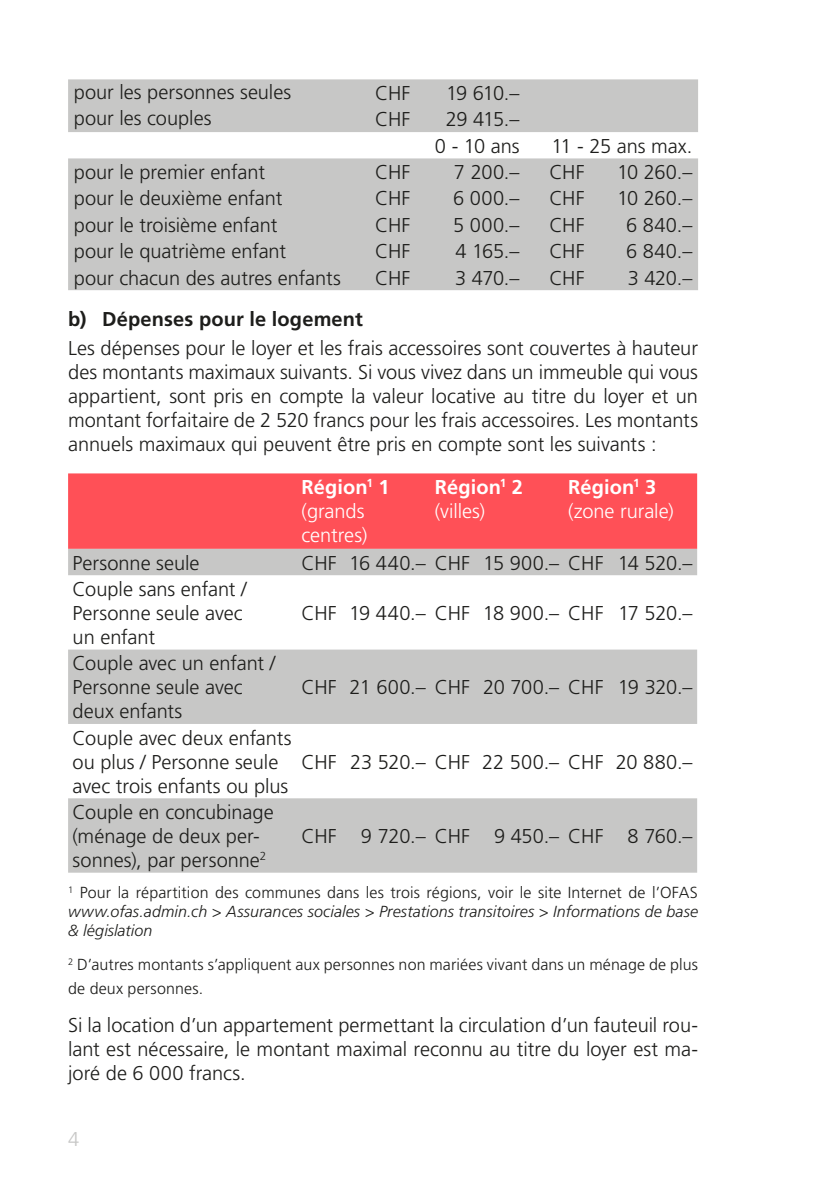
<style>
.page{position:relative;width:840px;height:1191px;background:#fff}
.page>*{position:absolute;margin:0;border:0;box-sizing:border-box;transform-origin:0 0}
.Grundtext{font:300 20px/24px "Frutiger LT Std";color:#1d1d1b}
.Tabellen_Text_Weiss{font:300 20px/24px "Frutiger LT Std";letter-spacing:-.005em;color:#fff}
.Grundtext_eingezogen{font:700 20px "Frutiger LT Std";letter-spacing:.005em;color:#1d1d1b}
.t1{font:300 20px "Frutiger LT Std";color:#c7c7c6}
.Grundtext-2{font:italic 300 16px/19.2px "Frutiger LT Std";letter-spacing:.005em;color:#1d1d1b;text-align:justify}
.Grundtext-3{font:300 16px/24px "Frutiger LT Std";letter-spacing:.01em;color:#1d1d1b}
.s1{font-weight:700}
.s2{font-style:normal}
</style>
<div class="page">
<svg style="left:68px;top:79px;width:629px;height:211px;background:#cececd"></svg>
<div style="left:68px;top:473px;width:628px;height:76px;background:#ff5057"></div>
<svg style="left:68px;top:549px;width:628px;height:323px;fill:#c7c7c6"></svg>
<p class="Grundtext" style="left:74px;top:80px;width:219px">pour les personnes seules</p>
<p class="Grundtext" style="left:375px;top:81px;width:37px">CHF</p>
<p class="Grundtext" style="left:446px;top:81px;width:75px">19 610.–</p>
<p class="Grundtext" style="left:74px;top:107px;width:139px">pour les couples</p>
<p class="Grundtext" style="left:375px;top:108px;width:37px">CHF</p>
<p class="Grundtext" style="left:445px;top:108px;width:75px">29 415.–</p>
<p class="Grundtext" style="left:435px;top:134px;width:86px">0 - 10 ans</p>
<p class="Grundtext" style="left:551px;top:134px;width:142px">11 - 25 ans max.</p>
<p class="Grundtext" style="left:74px;top:160px;width:193px">pour le premier enfant</p>
<p class="Grundtext" style="left:375px;top:160px;width:37px">CHF</p>
<p class="Grundtext" style="left:453px;top:160px;width:67px">7 200.–</p>
<p class="Grundtext" style="left:549px;top:160px;width:37px">CHF</p>
<p class="Grundtext" style="left:616px;top:160px;width:77px">10 260.–</p>
<p class="Grundtext" style="left:74px;top:187px;width:210px">pour le deuxième enfant</p>
<p class="Grundtext" style="left:375px;top:187px;width:37px">CHF</p>
<p class="Grundtext" style="left:453px;top:187px;width:68px">6 000.–</p>
<p class="Grundtext" style="left:549px;top:187px;width:37px">CHF</p>
<p class="Grundtext" style="left:616px;top:187px;width:77px">10 260.–</p>
<p class="Grundtext" style="left:74px;top:213px;width:205px">pour le troisième enfant</p>
<p class="Grundtext" style="left:375px;top:213px;width:37px">CHF</p>
<p class="Grundtext" style="left:453px;top:213px;width:68px">5 000.–</p>
<p class="Grundtext" style="left:549px;top:213px;width:37px">CHF</p>
<p class="Grundtext" style="left:625px;top:213px;width:68px">6 840.–</p>
<p class="Grundtext" style="left:74px;top:239px;width:214px">pour le quatrième enfant</p>
<p class="Grundtext" style="left:375px;top:239px;width:37px">CHF</p>
<p class="Grundtext" style="left:455px;top:239px;width:65px">4 165.–</p>
<p class="Grundtext" style="left:549px;top:239px;width:37px">CHF</p>
<p class="Grundtext" style="left:625px;top:239px;width:68px">6 840.–</p>
<p class="Grundtext" style="left:74px;top:266px;width:268px">pour chacun des autres enfants</p>
<p class="Grundtext" style="left:375px;top:266px;width:37px">CHF</p>
<p class="Grundtext" style="left:455px;top:266px;width:66px">3 470.–</p>
<p class="Grundtext" style="left:549px;top:266px;width:37px">CHF</p>
<p class="Grundtext" style="left:627px;top:266px;width:66px">3 420.–</p>
<p class="Grundtext_eingezogen" style="left:68px;top:307px;width:296px">b) Dépenses pour le logement</p>
<p class="Grundtext" style="left:68px;top:336px;width:631px;text-align:justify">Les dépenses pour le loyer et les frais accessoires sont couvertes à hauteur des montants maximaux suivants. Si vous vivez dans un immeuble qui vous appartient, sont pris en compte la valeur locative au titre du loyer et un montant forfaitaire de 2 520 francs pour les frais accessoires. Les montants annuels maximaux qui peuvent être pris en compte sont les suivants :</p>
<p class="Tabellen_Text_Weiss" style="left:301px;top:475px;width:90px"><span class="s1">Région</span><sup>1</sup> <span class="s1">1 </span>(grands centres)</p>
<p class="Tabellen_Text_Weiss" style="left:434px;top:475px;width:90px"><span class="s1">Région</span><sup>1</sup> <span class="s1">2 </span>(villes)</p>
<p class="Tabellen_Text_Weiss" style="left:568px;top:475px;width:107px"><span class="s1">Région</span><sup>1</sup> <span class="s1">3 </span>(zone rurale)</p>
<p class="Grundtext" style="left:73px;top:551px;width:128px">Personne seule</p>
<p class="Grundtext" style="left:301px;top:551px;width:37px">CHF</p>
<p class="Grundtext" style="left:349px;top:551px;width:78px">16 440.–</p>
<p class="Grundtext" style="left:434px;top:551px;width:37px">CHF</p>
<p class="Grundtext" style="left:483px;top:551px;width:77px">15 900.–</p>
<p class="Grundtext" style="left:568px;top:551px;width:37px">CHF</p>
<p class="Grundtext" style="left:617px;top:551px;width:76px">14 520.–</p>
<p class="Grundtext" style="left:73px;top:577px;width:175px">Couple sans enfant /<br>Personne seule avec un enfant</p>
<p class="Grundtext" style="left:301px;top:601px;width:37px">CHF</p>
<p class="Grundtext" style="left:349px;top:601px;width:78px">19 440.–</p>
<p class="Grundtext" style="left:434px;top:601px;width:37px">CHF</p>
<p class="Grundtext" style="left:482px;top:601px;width:78px">18 900.–</p>
<p class="Grundtext" style="left:568px;top:601px;width:37px">CHF</p>
<p class="Grundtext" style="left:617px;top:601px;width:76px">17 520.–</p>
<p class="Grundtext" style="left:73px;top:651px;width:204px">Couple avec un enfant /<br>Personne seule avec deux enfants</p>
<p class="Grundtext" style="left:73px;top:726px;width:220px">Couple avec deux enfants ou plus / Personne seule avec trois enfants ou plus</p>
<p class="Grundtext" style="left:73px;top:800px;width:202px">Couple en concubinage (ménage de deux per&shy;sonnes), par personne<sup>2</sup></p>
<p class="Grundtext" style="left:301px;top:675px;width:37px">CHF</p>
<p class="Grundtext" style="left:349px;top:675px;width:78px">21 600.–</p>
<p class="Grundtext" style="left:434px;top:675px;width:37px">CHF</p>
<p class="Grundtext" style="left:483px;top:675px;width:78px">20 700.–</p>
<p class="Grundtext" style="left:568px;top:675px;width:37px">CHF</p>
<p class="Grundtext" style="left:617px;top:675px;width:76px">19 320.–</p>
<p class="Grundtext" style="left:301px;top:750px;width:37px">CHF</p>
<p class="Grundtext" style="left:350px;top:750px;width:77px">23 520.–</p>
<p class="Grundtext" style="left:434px;top:750px;width:37px">CHF</p>
<p class="Grundtext" style="left:482px;top:750px;width:78px">22 500.–</p>
<p class="Grundtext" style="left:568px;top:750px;width:37px">CHF</p>
<p class="Grundtext" style="left:615px;top:750px;width:78px">20 880.–</p>
<p class="Grundtext" style="left:301px;top:824px;width:37px">CHF</p>
<p class="Grundtext" style="left:361px;top:824px;width:66px">9 720.–</p>
<p class="Grundtext" style="left:434px;top:824px;width:37px">CHF</p>
<p class="Grundtext" style="left:494px;top:824px;width:67px">9 450.–</p>
<p class="Grundtext" style="left:568px;top:824px;width:37px">CHF</p>
<p class="Grundtext" style="left:627px;top:824px;width:66px">8 760.–</p>
<p class="Grundtext-2" style="left:68px;top:883px;width:631px"><sup>1</sup> <span class="s2">Pour la répartition des communes dans les trois régions, voir le site Internet de l’OFAS </span>www.ofas.admin.ch &gt; Assurances sociales &gt; Prestations transitoires &gt; Informations de base &amp; législation</p>
<p class="Grundtext-3" style="left:68px;top:952px;width:631px"><sup>2</sup> D’autres montants s’appliquent aux personnes non mariées vivant dans un ménage de plus de deux personnes.</p>
<p class="Grundtext" style="left:68px;top:1013px;width:631px;text-align:justify">Si la location d’un appartement permettant la circulation d’un fauteuil rou&shy;lant est nécessaire, le montant maximal reconnu au titre du loyer est ma&shy;joré de 6 000 francs.</p>
<p class="t1" style="left:68px;top:1127px;width:13px">4</p>
</div>
